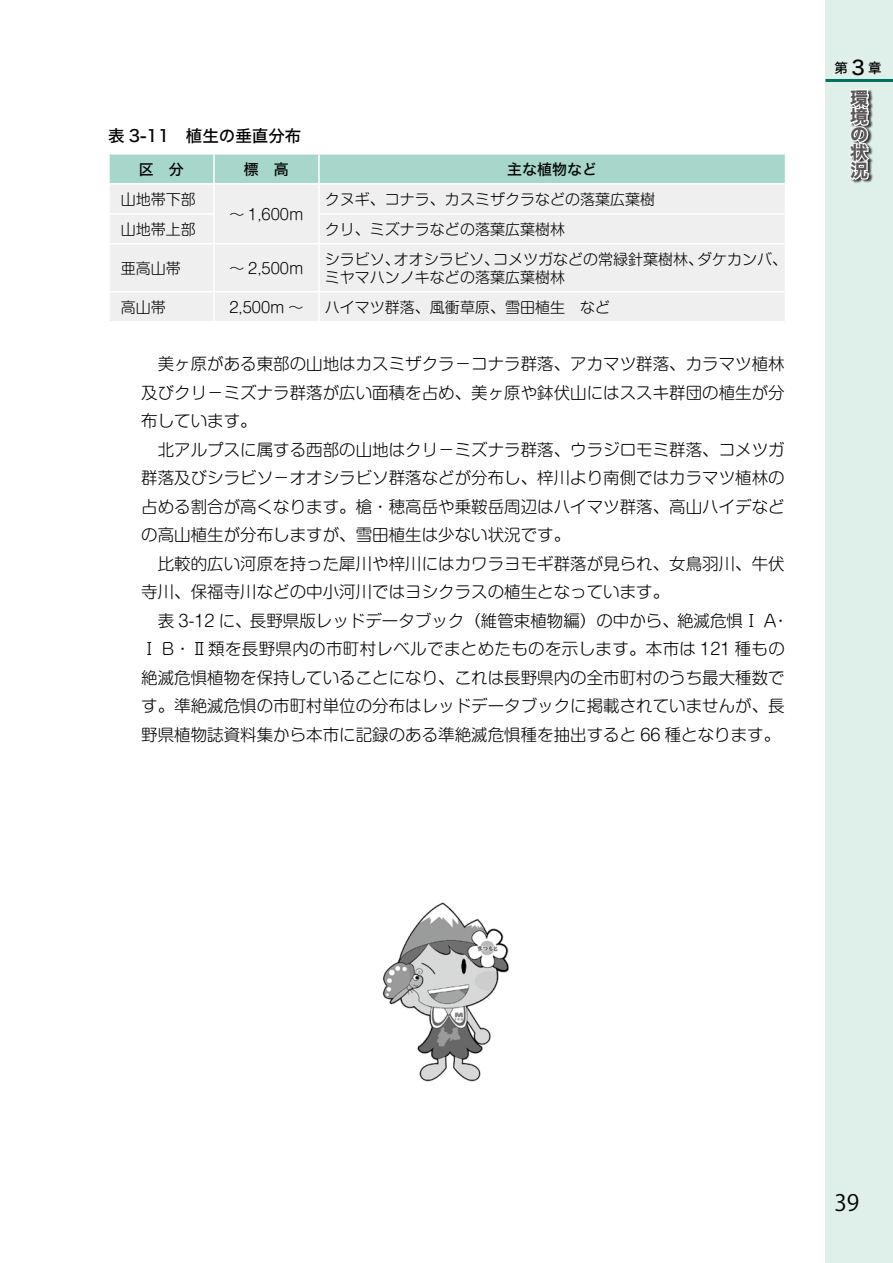
<style>
.page{position:relative;width:893px;height:1263px;background:#fff}
.page>*{position:absolute;margin:0;border:0;box-sizing:border-box;transform-origin:0 0}
.t1{font:22.5px "Koz Go Pr 6 N";color:#000}
.t2{font:18px/18px "Hiragino Kaku W7 90 msp RKSJ H";color:#595757;text-align:justify}
.t3{font:300 16.5px/28.5px "Shin M Go Pro";color:#000}
.t4{font:16.5px "Hiragino Kaku W5 90 msp RKSJ H";color:#000}
.t5{font:300 15px/18px "Shin M Go Pro";color:#000}
.t6{font:15px "Hiragino Kaku W5 90 msp RKSJ H";color:#000}
.t7{font:13.5px "Hiragino Kaku W5 90 msp RKSJ H";color:#000}
.s1{font-size:19.5px}
</style>
<div class="page">
<div style="left:825px;top:0;width:68px;height:1263px;background:#dff0eb"></div>
<hr style="left:825px;top:79px;width:68px;height:3px;background:#006f5f">
<div style="left:849px;top:90px;width:25px;height:94px;background:#000;opacity:.75"></div>
<svg style="left:849px;top:89px;width:22px;height:93px;background:#d9dcdb"></svg>
<div style="left:110px;top:245px;width:675px;height:76px;background:#efefef"></div>
<hr style="left:213px;top:245px;width:2px;height:46px;background:#fff">
<hr style="left:318px;top:245px;width:2px;height:46px;background:#fff">
<hr style="left:108px;top:291px;width:106px;height:2px;background:#fff">
<hr style="left:214px;top:291px;width:105px;height:2px;background:#fff">
<hr style="left:213px;top:293px;width:2px;height:28px;background:#fff">
<hr style="left:319px;top:291px;width:467px;height:2px;background:#fff">
<hr style="left:318px;top:293px;width:2px;height:28px;background:#fff">
<svg style="left:109px;top:154px;width:677px;height:89px"></svg>
<hr style="left:108px;top:183px;width:106px;height:2px;background:#fff">
<hr style="left:319px;top:183px;width:467px;height:2px;background:#fff">
<hr style="left:214px;top:183px;width:105px;height:2px;background:#fff">
<hr style="left:213px;top:185px;width:2px;height:28px;background:#fff">
<hr style="left:318px;top:185px;width:2px;height:28px;background:#fff">
<hr style="left:213px;top:215px;width:2px;height:28px;background:#fff">
<hr style="left:318px;top:215px;width:2px;height:28px;background:#fff">
<img style="left:382px;top:902px;width:127px;height:180px">
<p class="t4" style="left:108px;top:127px;width:195px">表 3-11　植生の垂直分布</p>
<p class="t6" style="left:139px;top:161px;width:46px">区　分</p>
<p class="t6" style="left:244px;top:161px;width:46px">標　高</p>
<p class="t6" style="left:507px;top:161px;width:91px">主な植物など</p>
<p class="t5" style="left:121px;top:188px;width:76px">山地帯下部</p>
<p class="t5" style="left:229px;top:203px;width:76px">～ 1,600m</p>
<p class="t5" style="left:325px;top:188px;width:332px">クヌギ、コナラ、カスミザクラなどの落葉広葉樹</p>
<p class="t5" style="left:121px;top:218px;width:76px">山地帯上部</p>
<p class="t5" style="left:325px;top:218px;width:242px">クリ、ミズナラなどの落葉広葉樹林</p>
<p class="t5" style="left:121px;top:257px;width:61px">亜高山帯</p>
<p class="t5" style="left:229px;top:257px;width:76px">～ 2,500m</p>
<p class="t5" style="left:325px;top:248px;width:464px">シラビソ、オオシラビソ、コメツガなどの常緑針葉樹林、ダケカンバ、ミヤマハンノキなどの落葉広葉樹林</p>
<p class="t5" style="left:121px;top:296px;width:46px">高山帯</p>
<p class="t5" style="left:229px;top:296px;width:76px">2,500m ～</p>
<p class="t5" style="left:325px;top:296px;width:286px">ハイマツ群落、風衝草原、雪田植生　など</p>
<p class="t3" style="left:141px;top:348px;width:649px">　美ヶ原がある東部の山地はカスミザクラ－コナラ群落、アカマツ群落、カラマツ植林及びクリ－ミズナラ群落が広い面積を占め、美ヶ原や鉢伏山にはススキ群団の植生が分布しています。<br>　北アルプスに属する西部の山地はクリ－ミズナラ群落、ウラジロモミ群落、コメツガ群落及びシラビソ－オオシラビソ群落などが分布し、梓川より南側ではカラマツ植林の占める割合が高くなります。槍・穂高岳や乗鞍岳周辺はハイマツ群落、高山ハイデなどの高山植生が分布しますが、雪田植生は少ない状況です。<br>　比較的広い河原を持った犀川や梓川にはカワラヨモギ群落が見られ、女鳥羽川、牛伏寺川、保福寺川などの中小河川ではヨシクラスの植生となっています。<br>　表 3-12 に、長野県版レッドデータブック（維管束植物編）の中から、絶滅危惧Ⅰ A・Ⅰ B・Ⅱ類を長野県内の市町村レベルでまとめたものを示します。本市は 121 種もの絶滅危惧植物を保持していることになり、これは長野県内の全市町村のうち最大種数です。準絶滅危惧の市町村単位の分布はレッドデータブックに掲載されていませんが、長野県植物誌資料集から本市に記録のある準絶滅危惧種を抽出すると 66 種となります。</p>
<p class="t7" style="left:834px;top:61px;width:49px">第<span class="s1">3</span>章</p>
<p class="t2" style="left:850px;top:90px;width:19px">環境の状況</p>
<h1 class="t1" style="left:834px;top:1189px;width:26px">39</h1>
</div>
